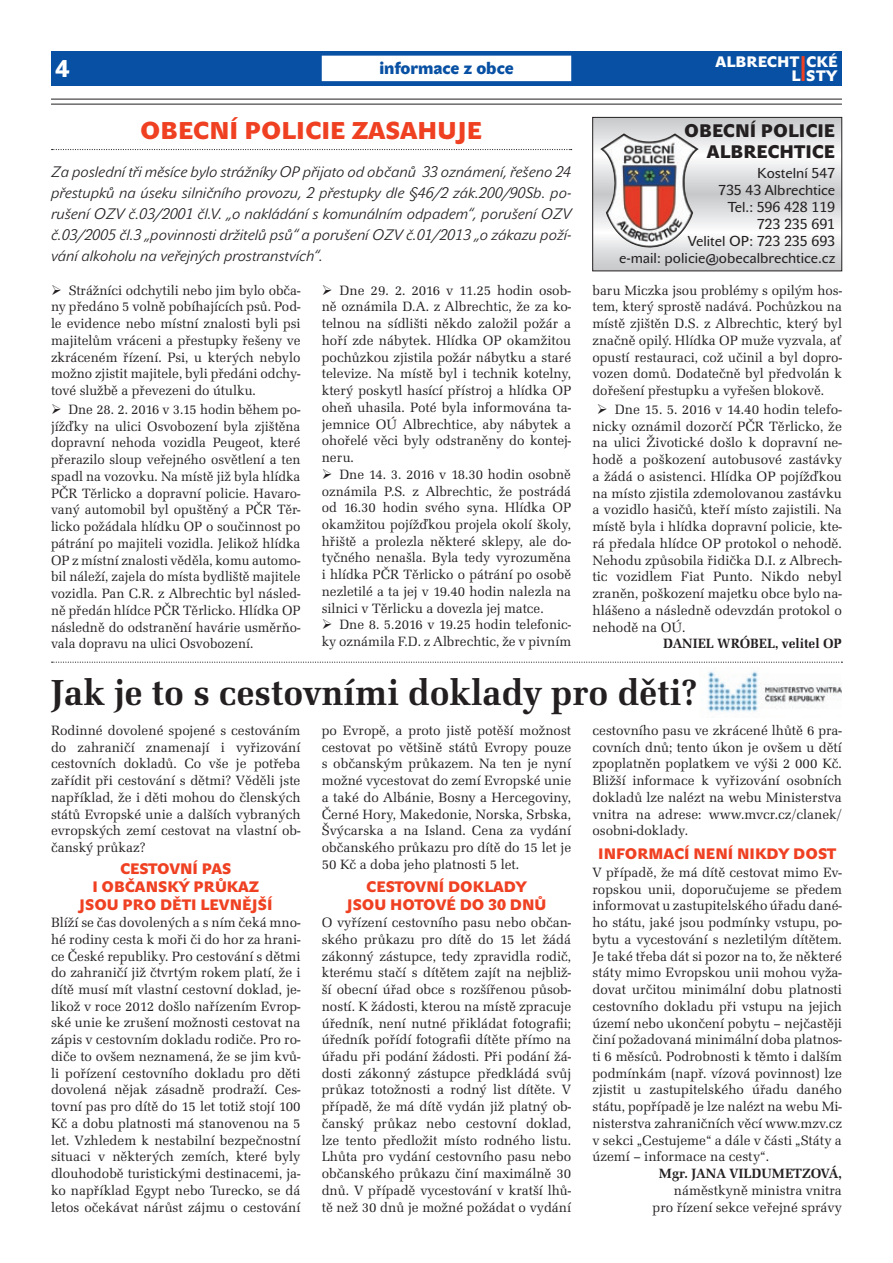
<style>
.page{position:relative;width:893px;height:1263px;background:#fff}
.page>*{position:absolute;margin:0;border:0;box-sizing:border-box;transform-origin:0 0}
.t1{font:700 37.5px "URW Latino TCE";color:#231f20}
.t2{font:35.25px "John Sans Black Pro";color:#ef4022;scale:.43 1}
.t3{font:24px "John Sans Black Pro";color:#ef4022}
.t4{font:24px "John Sans Black Pro";color:#fff}
.t5{font:18px/21.6px "John Sans Black Pro";color:#231f20;text-align:right}
.t6{font:17.25px "John Sans Black Pro";color:#0850a3}
.t7{font:italic 15px/21px "John Sans Lite Pro";color:#231f20;text-align:justify}
.t8{font:15px/18px "John Sans Black Pro";color:#ef4022;text-align:center}
.t9{font:15px/14.1px "John Sans Black Pro";color:#fff;text-align:right}
.t10{font:14.25px/17px "John Sans Text Pro";color:#231f20;text-align:right}
.t11{font:13.95px/16.8px "URW Latino TCE";color:#231f20;text-align:justify}
.t12{font:700 13.95px "URW Latino TCE";color:#231f20}
</style>
<div class="page">
<svg style="left:52px;top:149px;width:520px;height:1px"></svg>
<svg style="left:594px;top:119px;width:246px;height:150px"></svg>
<div style="left:592px;top:117px;width:250px;height:154px;border:1px solid #231f20"></div>
<img style="left:600px;top:133px;width:99px;height:119px">
<svg style="left:52px;top:662px;width:790px;height:1px"></svg>
<img style="left:707px;top:671px;width:135px;height:41px">
<div style="left:51px;top:51px;width:791px;height:34px;background:#0850a3"></div>
<hr style="left:51px;top:99px;width:791px;height:1px;background:#231f20">
<hr style="left:51px;top:104px;width:791px;height:1px;background:#231f20">
<div style="left:322px;top:56px;width:249px;height:25px;background:#fff"></div>
<h3 class="t4" style="left:55px;top:54px;width:16px">4</h3>
<p class="t6" style="left:379px;top:58px;width:136px">informace z obce</p>
<h3 class="t3" style="left:140px;top:117px;width:343px">OBECNÍ POLICIE ZASAHUJE</h3>
<p class="t7" style="left:51px;top:162px;width:522px">Za poslední tři měsíce bylo strážníky OP přijato od občanů 33 oznámení, řešeno 24 přestupků na úseku silničního provozu, 2 přestupky dle §46/2 zák.200/90Sb. po&shy;rušení OZV č.03/2001 čl.V. „o nakládání s komunálním odpadem“, porušení OZV č.03/2005 čl.3 „povinnosti držitelů psů“ a porušení OZV č.01/2013 „o zákazu poží&shy;vání alkoholu na veřejných prostranstvích“.</p>
<p class="t11" style="left:51px;top:282px;width:251px">➢ Strážníci odchytili nebo jim bylo obča&shy;ny předáno 5 volně pobíhajících psů. Pod&shy;le evidence nebo místní znalosti byli psi majitelům vráceni a přestupky řešeny ve zkráceném řízení. Psi, u kterých nebylo možno zjistit majitele, byli předáni odchy&shy;tové službě a převezeni do útulku.</p>
<p class="t11" style="left:51px;top:401px;width:251px">➢ Dne 28. 2. 2016 v 3.15 hodin během po&shy;jížďky na ulici Osvobození byla zjištěna dopravní nehoda vozidla Peugeot, které přerazilo sloup veřejného osvětlení a ten spadl na vozovku. Na místě již byla hlídka PČR Těrlicko a dopravní policie. Havaro&shy;vaný automobil byl opuštěný a PČR Těr&shy;licko požádala hlídku OP o součinnost po pátrání po majiteli vozidla. Jelikož hlídka OP z místní znalosti věděla, komu automo&shy;bil náleží, zajela do místa bydliště majitele vozidla. Pan C.R. z Albrechtic byl násled&shy;ně předán hlídce PČR Těrlicko. Hlídka OP následně do odstranění havárie usměrňo&shy;vala dopravu na ulici Osvobození.</p>
<p class="t11" style="left:322px;top:282px;width:251px">➢ Dne 29. 2. 2016 v 11.25 hodin osob&shy;ně oznámila D.A. z Albrechtic, že za ko&shy;telnou na sídlišti někdo založil požár a hoří zde nábytek. Hlídka OP okamžitou pochůzkou zjistila požár nábytku a staré televize. Na místě byl i technik kotelny, který poskytl hasící přístroj a hlídka OP oheň uhasila. Poté byla informována ta&shy;jemnice OÚ Albrechtice, aby nábytek a ohořelé věci byly odstraněny do kontej&shy;neru.</p>
<p class="t11" style="left:322px;top:466px;width:251px">➢ Dne 14. 3. 2016 v 18.30 hodin osobně oznámila P.S. z Albrechtic, že postrádá od 16.30 hodin svého syna. Hlídka OP okamžitou pojížďkou projela okolí školy, hřiště a prolezla některé sklepy, ale do&shy;tyčného nenašla. Byla tedy vyrozuměna i hlídka PČR Těrlicko o pátrání po osobě nezletilé a ta jej v 19.40 hodin nalezla na silnici v Těrlicku a dovezla jej matce.</p>
<p class="t11" style="left:322px;top:616px;width:251px">➢ Dne 8. 5.2016 v 19.25 hodin telefonic&shy;ky oznámila F.D. z Albrechtic, že v pivním</p>
<p class="t9" style="left:715px;top:55px;width:124px">ALBRECHT CKÉ<br>L S T Y</p>
<h2 class="t2" style="left:801px;top:48px;width:14px">I</h2>
<p class="t5" style="left:684px;top:120px;width:152px">OBECNÍ POLICIE<br>ALBRECHTICE</p>
<p class="t10" style="left:619px;top:164px;width:218px">Kostelní 547<br>735 43 Albrechtice<br>Tel.: 596 428 119<br>723 235 691<br>Velitel OP: 723 235 693<br>e-mail: policie@obecalbrechtice.cz</p>
<p class="t11" style="left:592px;top:282px;width:251px">baru Miczka jsou problémy s opilým hos&shy;tem, který sprostě nadává. Pochůzkou na místě zjištěn D.S. z Albrechtic, který byl značně opilý. Hlídka OP muže vyzvala, ať opustí restauraci, což učinil a byl dopro&shy;vozen domů. Dodatečně byl předvolán k dořešení přestupku a vyřešen blokově.</p>
<p class="t11" style="left:592px;top:401px;width:251px;text-indent:4px">➢ Dne 15. 5. 2016 v 14.40 hodin telefo&shy;nicky oznámil dozorčí PČR Těrlicko, že na ulici Životické došlo k dopravní ne&shy;hodě a poškození autobusové zastávky a žádá o asistenci. Hlídka OP pojížďkou na místo zjistila zdemolovanou zastávku a vozidlo hasičů, kteří místo zajistili. Na místě byla i hlídka dopravní policie, kte&shy;rá předala hlídce OP protokol o nehodě.<br>Nehodu způsobila řidička D.I. z Albrech&shy;tic vozidlem Fiat Punto. Nikdo nebyl zraněn, poškození majetku obce bylo na&shy;hlášeno a následně odevzdán protokol o nehodě na OÚ.</p>
<p class="t12" style="left:663px;top:635px;width:180px">DANIEL WRÓBEL, velitel OP</p>
<h1 class="t1" style="left:51px;top:669px;width:648px">Jak je to s cestovními doklady pro děti?</h1>
<p class="t11" style="left:51px;top:722px;width:251px">Rodinné dovolené spojené s cestováním do zahraničí znamenají i vyřizování cestovních dokladů. Co vše je potřeba zařídit při cestování s dětmi? Věděli jste například, že i děti mohou do členských států Evropské unie a dalších vybraných evropských zemí cestovat na vlastní ob&shy;čanský průkaz?</p>
<p class="t8" style="left:79px;top:860px;width:195px">CESTOVNÍ PAS<br>I OBČANSKÝ PRŮKAZ<br>JSOU PRO DĚTI LEVNĚJŠÍ</p>
<p class="t11" style="left:51px;top:914px;width:251px">Blíží se čas dovolených a s ním čeká mno&shy;hé rodiny cesta k moři či do hor za hrani&shy;ce České republiky. Pro cestování s dětmi do zahraničí již čtvrtým rokem platí, že i dítě musí mít vlastní cestovní doklad, je&shy;likož v roce 2012 došlo nařízením Evrop&shy;ské unie ke zrušení možnosti cestovat na zápis v cestovním dokladu rodiče. Pro ro&shy;diče to ovšem neznamená, že se jim kvů&shy;li pořízení cestovního dokladu pro děti dovolená nějak zásadně prodraží. Ces&shy;tovní pas pro dítě do 15 let totiž stojí 100<br>Kč a dobu platnosti má stanovenou na 5 let. Vzhledem k nestabilní bezpečnostní situaci v některých zemích, které byly dlouhodobě turistickými destinacemi, ja&shy;ko například Egypt nebo Turecko, se dá letos očekávat nárůst zájmu o cestování</p>
<p class="t11" style="left:322px;top:722px;width:251px">po Evropě, a proto jistě potěší možnost cestovat po většině států Evropy pouze s občanským průkazem. Na ten je nyní možné vycestovat do zemí Evropské unie a také do Albánie, Bosny a Hercegoviny, Černé Hory, Makedonie, Norska, Srbska, Švýcarska a na Island. Cena za vydání občanského průkazu pro dítě do 15 let je 50 Kč a doba jeho platnosti 5 let.</p>
<p class="t8" style="left:346px;top:878px;width:201px">CESTOVNÍ DOKLADY<br>JSOU HOTOVÉ DO 30 DNŮ</p>
<p class="t11" style="left:322px;top:914px;width:251px">O vyřízení cestovního pasu nebo občan&shy;ského průkazu pro dítě do 15 let žádá zákonný zástupce, tedy zpravidla rodič, kterému stačí s dítětem zajít na nejbliž&shy;ší obecní úřad obce s rozšířenou působ&shy;ností. K žádosti, kterou na místě zpracuje úředník, není nutné přikládat fotografii; úředník pořídí fotografii dítěte přímo na úřadu při podání žádosti. Při podání žá&shy;dosti zákonný zástupce předkládá svůj průkaz totožnosti a rodný list dítěte. V případě, že má dítě vydán již platný ob&shy;čanský průkaz nebo cestovní doklad, lze tento předložit místo rodného listu.<br>Lhůta pro vydání cestovního pasu nebo občanského průkazu činí maximálně 30 dnů. V případě vycestování v kratší lhů&shy;tě než 30 dnů je možné požádat o vydání</p>
<p class="t11" style="left:592px;top:722px;width:251px">cestovního pasu ve zkrácené lhůtě 6 pra&shy;covních dnů; tento úkon je ovšem u dětí zpoplatněn poplatkem ve výši 2 000 Kč.<br>Bližší informace k vyřizování osobních dokladů lze nalézt na webu Ministerstva vnitra na adrese: www.mvcr.cz/clanek/ osobni-doklady.</p>
<p class="t8" style="left:598px;top:845px;width:239px">INFORMACÍ NENÍ NIKDY DOST</p>
<p class="t11" style="left:592px;top:864px;width:251px">V případě, že má dítě cestovat mimo Ev&shy;ropskou unii, doporučujeme se předem informovat u zastupitelského úřadu dané&shy;ho státu, jaké jsou podmínky vstupu, po&shy;bytu a vycestování s nezletilým dítětem.<br>Je také třeba dát si pozor na to, že některé státy mimo Evropskou unii mohou vyža&shy;dovat určitou minimální dobu platnosti cestovního dokladu při vstupu na jejich území nebo ukončení pobytu – nejčastěji činí požadovaná minimální doba platnos&shy;ti 6 měsíců. Podrobnosti k těmto i dalším podmínkám (např. vízová povinnost) lze zjistit u zastupitelského úřadu daného státu, popřípadě je lze nalézt na webu Mi&shy;nisterstva zahraničních věcí www.mzv.cz v sekci „Cestujeme“ a dále v části „Státy a území – informace na cesty“.</p>
<p class="t12" style="left:659px;top:1165px;width:184px">Mgr. JANA VILDUMETZOVÁ,</p>
<p class="t11" style="left:653px;top:1182px;width:191px;text-align:right">náměstkyně ministra vnitra pro řízení sekce veřejné správy</p>
</div>
